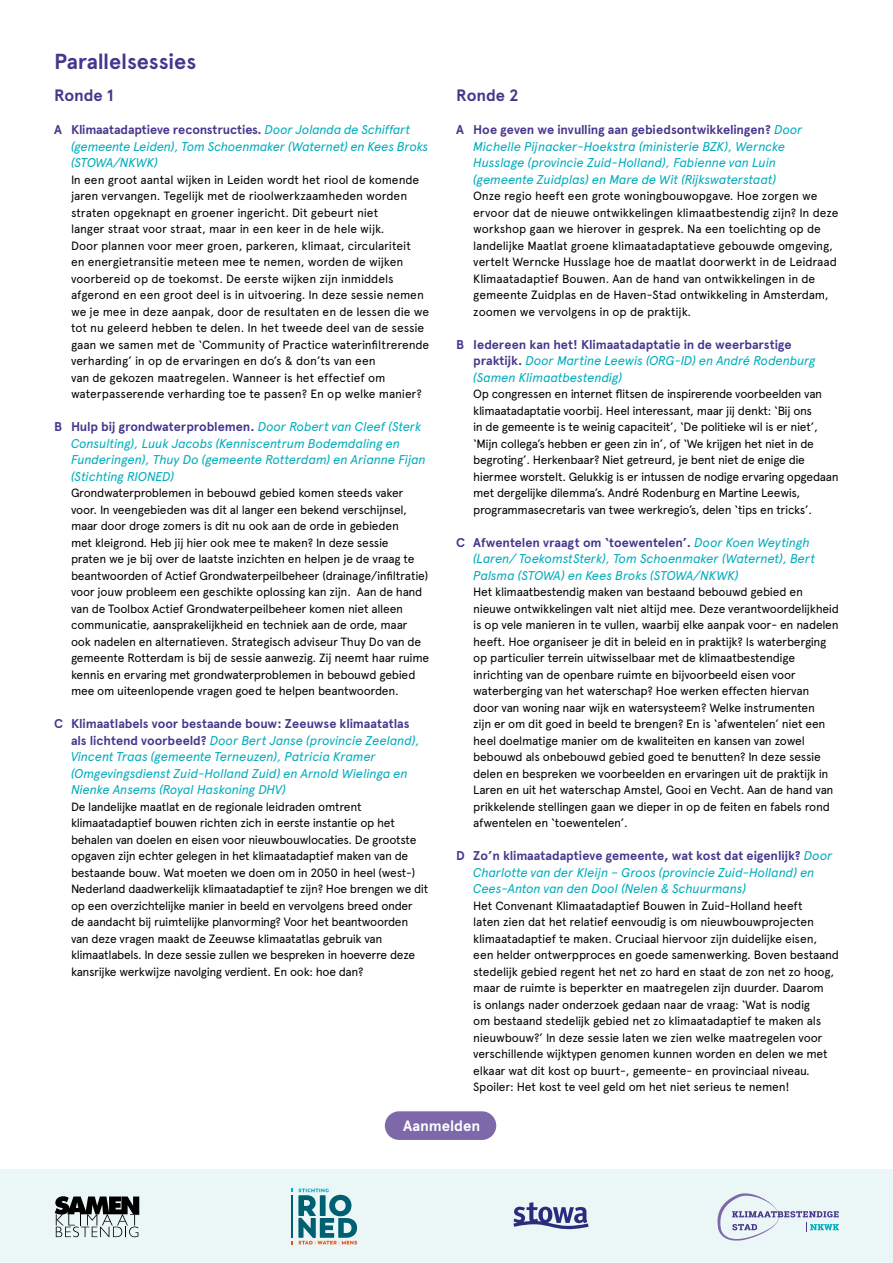
<style>
.page{position:relative;width:893px;height:1263px;background:#fff}
.page>*{position:absolute;margin:0;border:0;box-sizing:border-box;transform-origin:0 0}
.Platte_tekst_Sessies{font:700 21.75px "Apercu Pro";letter-spacing:-.005em;color:#47368c}
.Tussenkop{font:700 16.5px "Apercu Pro";letter-spacing:-.01em;color:#47368c}
.t1{font:700 15px "Apercu Pro";letter-spacing:-.005em;color:#fff}
.opsomming_sessies{font:italic 12.75px/16.5px "Apercu Pro";letter-spacing:-.015em;color:#00adbc}
.Platte_tekst_Sessies-2{font:12px/16.5px "Apercu Pro";letter-spacing:-.02em;color:#000}
.opsomming_sessies-2{font:12px/16.5px "Apercu Pro";letter-spacing:-.015em;color:#000}
.s1{font-weight:700;font-style:normal;color:#47368c}
</style>
<div class="page">
<div style="left:385px;top:1111px;width:111px;height:29px;background:#7d69aa;border-radius:14px"></div>
<div style="left:0;top:1169px;width:893px;height:94px;background:#ebf6f7"></div>
<svg style="left:298px;top:1188px;width:59px;height:57px"></svg>
<hr style="left:291px;top:1195px;width:1px;height:43px;background:#006071">
<svg style="left:55px;top:1196px;width:84px;height:41px"></svg>
<svg style="left:513px;top:1202px;width:76px;height:28px"></svg>
<svg style="left:717px;top:1193px;width:122px;height:47px"></svg>
<p class="Platte_tekst_Sessies" style="left:54px;top:45px;width:144px">Parallelsessies</p>
<p class="Tussenkop" style="left:54px;top:83px;width:61px">Ronde 1</p>
<p class="opsomming_sessies" style="left:71px;top:121px;width:359px;text-indent:-17px"><span class="s1">A Klimaatadaptieve reconstructies.</span> Door Jolanda de Schiffart (gemeente Leiden), Tom Schoenmaker (Waternet) en Kees Broks (STOWA/NKWK)</p>
<p class="Platte_tekst_Sessies-2" style="left:71px;top:170px;width:360px">In een groot aantal wijken in Leiden wordt het riool de komende jaren vervangen. Tegelijk met de rioolwerkzaamheden worden straten opgeknapt en groener ingericht. Dit gebeurt niet<br>langer straat voor straat, maar in een keer in de hele wijk.<br>Door plannen voor meer groen, parkeren, klimaat, circulariteit<br>en energietransitie meteen mee te nemen, worden de wijken voorbereid op de toekomst. De eerste wijken zijn inmiddels afgerond en een groot deel is in uitvoering. In deze sessie nemen we je mee in deze aanpak, door de resultaten en de lessen die we tot nu geleerd hebben te delen. In het tweede deel van de sessie gaan we samen met de ‘Community of Practice waterinfiltrerende verharding’ in op de ervaringen en do’s &amp; don’ts van een<br>van de gekozen maatregelen. Wanneer is het effectief om waterpasserende verharding toe te passen? En op welke manier?</p>
<p class="opsomming_sessies" style="left:71px;top:418px;width:356px;text-indent:-17px"><span class="s1">B Hulp bij grondwaterproblemen.</span> Door Robert van Cleef (Sterk Consulting), Luuk Jacobs (Kenniscentrum Bodemdaling en Funderingen), Thuy Do (gemeente Rotterdam) en Arianne Fijan (Stichting RIONED)</p>
<p class="Platte_tekst_Sessies-2" style="left:71px;top:484px;width:360px">Grondwaterproblemen in bebouwd gebied komen steeds vaker voor. In veengebieden was dit al langer een bekend verschijnsel, maar door droge zomers is dit nu ook aan de orde in gebieden<br>met kleigrond. Heb jij hier ook mee te maken? In deze sessie<br>praten we je bij over de laatste inzichten en helpen je de vraag te beantwoorden of Actief Grondwaterpeilbeheer (drainage/infiltratie) voor jouw probleem een geschikte oplossing kan zijn. Aan de hand van de Toolbox Actief Grondwaterpeilbeheer komen niet alleen communicatie, aansprakelijkheid en techniek aan de orde, maar ook nadelen en alternatieven. Strategisch adviseur Thuy Do van de gemeente Rotterdam is bij de sessie aanwezig. Zij neemt haar ruime kennis en ervaring met grondwaterproblemen in bebouwd gebied mee om uiteenlopende vragen goed te helpen beantwoorden.</p>
<p class="opsomming_sessies" style="left:71px;top:715px;width:351px;text-indent:-17px"><span class="s1">C Klimaatlabels voor bestaande bouw: Zeeuwse klimaatatlas als lichtend voorbeeld?</span> Door Bert Janse (provincie Zeeland), Vincent Traas (gemeente Terneuzen), Patricia Kramer (Omgevingsdienst Zuid-Holland Zuid) en Arnold Wielinga en Nienke Ansems (Royal Haskoning DHV)</p>
<p class="Platte_tekst_Sessies-2" style="left:71px;top:797px;width:359px">De landelijke maatlat en de regionale leidraden omtrent klimaatadaptief bouwen richten zich in eerste instantie op het behalen van doelen en eisen voor nieuwbouwlocaties. De grootste opgaven zijn echter gelegen in het klimaatadaptief maken van de bestaande bouw. Wat moeten we doen om in 2050 in heel (west-)<br>Nederland daadwerkelijk klimaatadaptief te zijn? Hoe brengen we dit op een overzichtelijke manier in beeld en vervolgens breed onder de aandacht bij ruimtelijke planvorming? Voor het beantwoorden van deze vragen maakt de Zeeuwse klimaatatlas gebruik van klimaatlabels. In deze sessie zullen we bespreken in hoeverre deze kansrijke werkwijze navolging verdient. En ook: hoe dan?</p>
<p class="Tussenkop" style="left:456px;top:83px;width:64px">Ronde 2</p>
<p class="opsomming_sessies" style="left:473px;top:121px;width:331px;text-indent:-17px"><span class="s1">A Hoe geven we invulling aan gebiedsontwikkelingen?</span> Door Michelle Pijnacker-Hoekstra (ministerie BZK), Werncke Husslage (provincie Zuid-Holland), Fabienne van Luin (gemeente Zuidplas) en Mare de Wit (Rijkswaterstaat)</p>
<p class="Platte_tekst_Sessies-2" style="left:473px;top:187px;width:367px">Onze regio heeft een grote woningbouwopgave. Hoe zorgen we ervoor dat de nieuwe ontwikkelingen klimaatbestendig zijn? In deze workshop gaan we hierover in gesprek. Na een toelichting op de landelijke Maatlat groene klimaatadaptatieve gebouwde omgeving, vertelt Werncke Husslage hoe de maatlat doorwerkt in de Leidraad Klimaatadaptief Bouwen. Aan de hand van ontwikkelingen in de gemeente Zuidplas en de Haven-Stad ontwikkeling in Amsterdam, zoomen we vervolgens in op de praktijk.</p>
<p class="opsomming_sessies" style="left:473px;top:335px;width:344px;text-indent:-17px"><span class="s1">B Iedereen kan het! Klimaatadaptatie in de weerbarstige praktijk.</span> Door Martine Leewis (ORG-ID) en André Rodenburg (Samen Klimaatbestendig)</p>
<p class="Platte_tekst_Sessies-2" style="left:473px;top:385px;width:367px">Op congressen en internet flitsen de inspirerende voorbeelden van klimaatadaptatie voorbij. Heel interessant, maar jij denkt: ‘Bij ons<br>in de gemeente is te weinig capaciteit’, ‘De politieke wil is er niet’, ‘Mijn collega’s hebben er geen zin in’, of ‘We krijgen het niet in de begroting’. Herkenbaar? Niet getreurd, je bent niet de enige die hiermee worstelt. Gelukkig is er intussen de nodige ervaring opgedaan met dergelijke dilemma’s. André Rodenburg en Martine Leewis, programmasecretaris van twee werkregio’s, delen ‘tips en tricks’.</p>
<p class="opsomming_sessies" style="left:473px;top:533px;width:343px;text-indent:-17px"><span class="s1">C Afwentelen vraagt om ‘toewentelen’.</span> Door Koen Weytingh (Laren/ ToekomstSterk), Tom Schoenmaker (Waternet), Bert<br>Palsma (STOWA) en Kees Broks (STOWA/NKWK)</p>
<p class="Platte_tekst_Sessies-2" style="left:473px;top:583px;width:367px">Het klimaatbestendig maken van bestaand bebouwd gebied en nieuwe ontwikkelingen valt niet altijd mee. Deze verantwoordelijkheid is op vele manieren in te vullen, waarbij elke aanpak voor- en nadelen heeft. Hoe organiseer je dit in beleid en in praktijk? Is waterberging op particulier terrein uitwisselbaar met de klimaatbestendige inrichting van de openbare ruimte en bijvoorbeeld eisen voor waterberging van het waterschap? Hoe werken effecten hiervan<br>door van woning naar wijk en watersysteem? Welke instrumenten<br>zijn er om dit goed in beeld te brengen? En is ‘afwentelen’ niet een heel doelmatige manier om de kwaliteiten en kansen van zowel bebouwd als onbebouwd gebied goed te benutten? In deze sessie delen en bespreken we voorbeelden en ervaringen uit de praktijk in Laren en uit het waterschap Amstel, Gooi en Vecht. Aan de hand van prikkelende stellingen gaan we dieper in op de feiten en fabels rond afwentelen en ‘toewentelen’.</p>
<p class="opsomming_sessies" style="left:473px;top:847px;width:361px;text-indent:-17px"><span class="s1">D Zo’n klimaatadaptieve gemeente, wat kost dat eigenlijk?</span> Door<br>Charlotte van der Kleijn – Groos (provincie Zuid-Holland) en<br>Cees-Anton van den Dool (Nelen &amp; Schuurmans)</p>
<p class="opsomming_sessies-2" style="left:473px;top:896px;width:367px">Het Convenant Klimaatadaptief Bouwen in Zuid-Holland heeft<br>laten zien dat het relatief eenvoudig is om nieuwbouwprojecten klimaatadaptief te maken. Cruciaal hiervoor zijn duidelijke eisen, een helder ontwerpproces en goede samenwerking. Boven bestaand stedelijk gebied regent het net zo hard en staat de zon net zo hoog, maar de ruimte is beperkter en maatregelen zijn duurder. Daarom<br>is onlangs nader onderzoek gedaan naar de vraag: ‘Wat is nodig<br>om bestaand stedelijk gebied net zo klimaatadaptief te maken als nieuwbouw?’ In deze sessie laten we zien welke maatregelen voor verschillende wijktypen genomen kunnen worden en delen we met elkaar wat dit kost op buurt-, gemeente- en provinciaal niveau.<br>Spoiler: Het kost te veel geld om het niet serieus te nemen!</p>
<p class="t1" style="left:403px;top:1114px;width:78px">Aanmelden</p>
</div>
